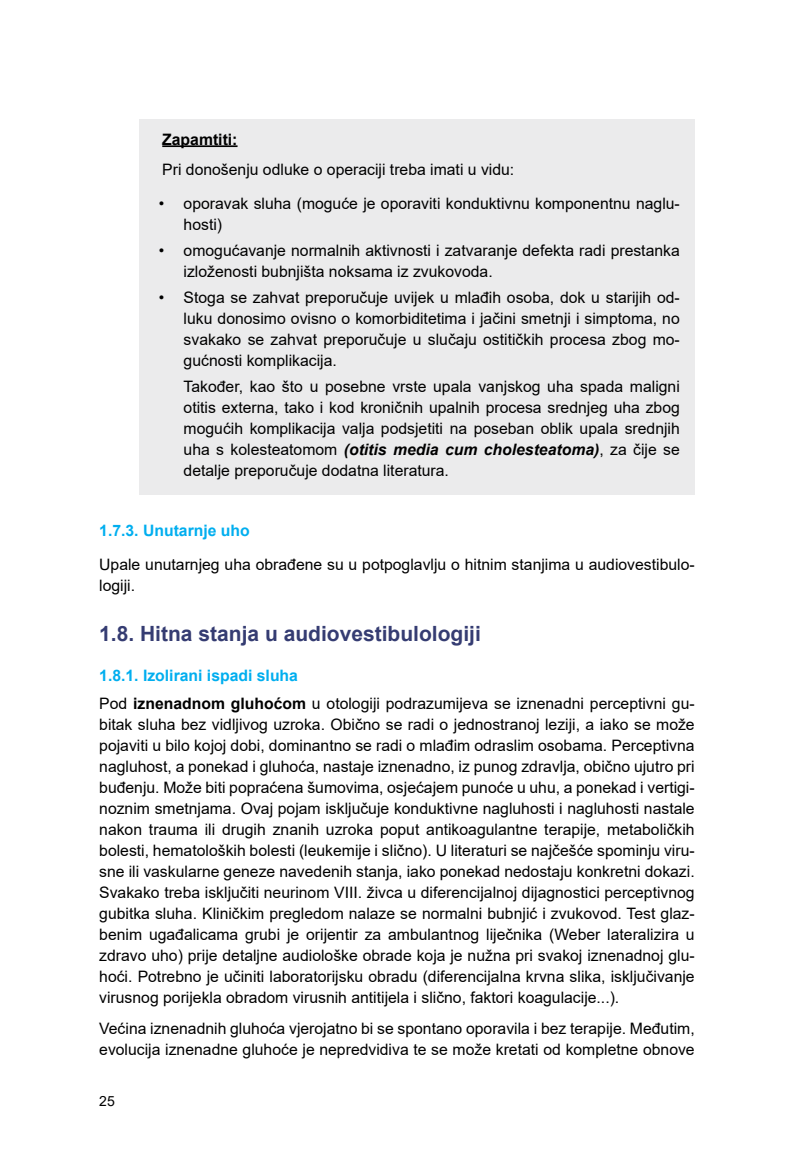
<style>
.page{position:relative;width:794px;height:1166px;background:#fff}
.page>*{position:absolute;margin:0;border:0;box-sizing:border-box;transform-origin:0 0}
.t1{font:700 21px "Arial";color:#353c72}
.t2{font:15.75px/21px "Arial";color:#000}
.t3{font:700 15.75px "Arial";color:#00aeef}
.t4{font:700 15.75px "Arial";color:#000}
.t5{font:14px "Arial";color:#000}
.s1{font-weight:700;font-style:italic}
.s2{font-weight:700;color:#00aeef}
.s3{font-weight:700}
</style>
<div class="page">
<div style="left:139px;top:119px;width:555px;height:375px;background:#ebebec"></div>
<hr style="left:162px;top:145px;width:75px;height:2px;background:#000">
<p class="t4" style="left:162px;top:128px;width:77px">Zapamtiti:</p>
<p class="t2" style="left:162px;top:159px;width:353px">Pri donošenju odluke o operaciji treba imati u vidu:</p>
<p class="t2" style="left:184px;top:193px;width:498px;text-indent:-25px">• oporavak sluha (moguće je oporaviti konduktivnu komponentnu naglu&shy;hosti)</p>
<p class="t2" style="left:184px;top:240px;width:498px;text-indent:-25px">• omogućavanje normalnih aktivnosti i zatvaranje defekta radi prestanka izloženosti bubnjišta noksama iz zvukovoda.</p>
<p class="t2" style="left:184px;top:287px;width:498px;text-align:justify;text-indent:-25px">• Stoga se zahvat preporučuje uvijek u mlađih osoba, dok u starijih od&shy;luku donosimo ovisno o komorbiditetima i jačini smetnji i simptoma, no svakako se zahvat preporučuje u slučaju ostitičkih procesa zbog mo&shy;gućnosti komplikacija.</p>
<p class="t2" style="left:184px;top:376px;width:498px;text-align:justify">Također, kao što u posebne vrste upala vanjskog uha spada maligni otitis externa, tako i kod kroničnih upalnih procesa srednjeg uha zbog mogućih komplikacija valja podsjetiti na poseban oblik upala srednjih uha s kolesteatomom <span class="s1">(otitis media cum cholesteatoma)</span>, za čije se detalje preporučuje dodatna literatura.</p>
<p class="t3" style="left:99px;top:520px;width:152px">1.7.3. Unutarnje uho</p>
<p class="t2" style="left:99px;top:553px;width:597px">Upale unutarnjeg uha obrađene su u potpoglavlju o hitnim stanjima u audiovestibulo&shy;logiji.</p>
<h1 class="t1" style="left:99px;top:619px;width:383px">1.8. Hitna stanja u audiovestibulologiji</h1>
<p class="t2" style="left:99px;top:661px;width:597px;line-height:28.5px"><span class="s2">1.8.1. Izolirani ispadi sluha<br></span>Pod <span class="s3">iznenadnom gluhoćom</span> u otologiji podrazumijeva se iznenadni perceptivni gu-</p>
<p class="t2" style="left:99px;top:714px;width:597px;text-align:justify">bitak sluha bez vidljivog uzroka. Obično se radi o jednostranoj leziji, a iako se može pojaviti u bilo kojoj dobi, dominantno se radi o mlađim odraslim osobama. Perceptivna nagluhost, a ponekad i gluhoća, nastaje iznenadno, iz punog zdravlja, obično ujutro pri buđenju. Može biti popraćena šumovima, osjećajem punoće u uhu, a ponekad i vertigi&shy;noznim smetnjama. Ovaj pojam isključuje konduktivne nagluhosti i nagluhosti nastale nakon trauma ili drugih znanih uzroka poput antikoagulantne terapije, metaboličkih bolesti, hematoloških bolesti (leukemije i slično). U literaturi se najčešće spominju viru&shy;sne ili vaskularne geneze navedenih stanja, iako ponekad nedostaju konkretni dokazi.<br>Svakako treba isključiti neurinom VIII. živca u diferencijalnoj dijagnostici perceptivnog gubitka sluha. Kliničkim pregledom nalaze se normalni bubnjić i zvukovod. Test glaz&shy;benim ugađalicama grubi je orijentir za ambulantnog liječnika (Weber lateralizira u zdravo uho) prije detaljne audiološke obrade koja je nužna pri svakoj iznenadnoj glu&shy;hoći. Potrebno je učiniti laboratorijsku obradu (diferencijalna krvna slika, isključivanje virusnog porijekla obradom virusnih antitijela i slično, faktori koagulacije...).</p>
<p class="t2" style="left:99px;top:1018px;width:597px">Većina iznenadnih gluhoća vjerojatno bi se spontano oporavila i bez terapije. Međutim, evolucija iznenadne gluhoće je nepredvidiva te se može kretati od kompletne obnove</p>
<p class="t5" style="left:99px;top:1091px;width:17px">25</p>
</div>
